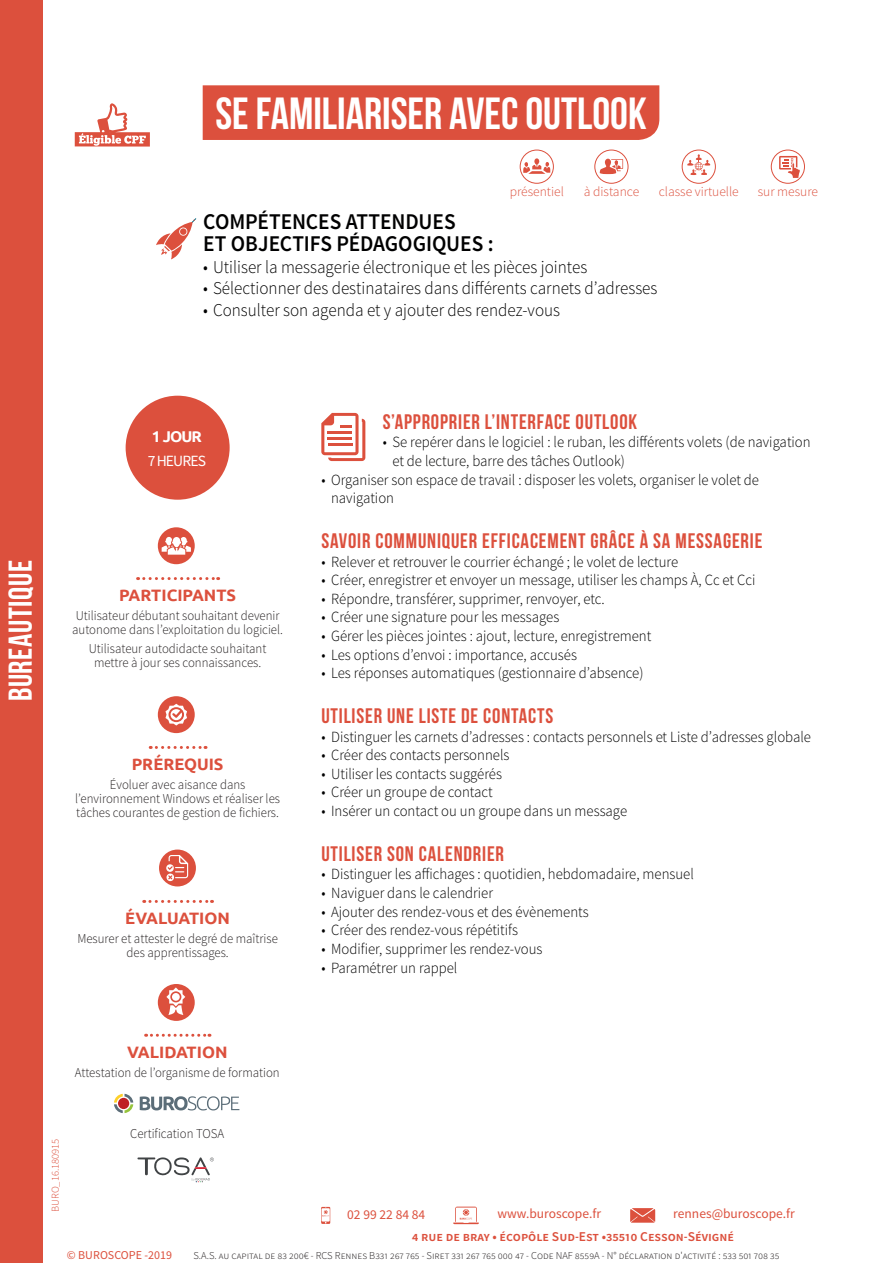
<style>
.page{position:relative;width:893px;height:1263px;background:#fff}
.page>*{position:absolute;margin:0;border:0;box-sizing:border-box;transform-origin:0 0}
.t1{font:700 45px "Bebas Neue";color:#fff}
.t2{font:700 33px "Bebas Neue";letter-spacing:.02em;color:#fff}
.t3{font:600 22.5px/22.8px "Source Sans Pro";letter-spacing:-.005em;color:#000001;scale:.95 1}
.t4{font:700 21px "Bebas Neue";letter-spacing:.04em;color:#dc503d}
.t5{font:300 18px "Source Sans Pro";color:#000001;scale:.95 1}
.t6{font:700 16.5px "Ubuntu";color:#dc503d}
.t7{font:15.6px "Source Sans Pro";letter-spacing:-.06em;color:#fff}
.t8{font:700 15.6px "Ubuntu";color:#fff}
.t9{font:300 15.45px/18.6px "Source Sans Pro";color:#000001;scale:.95 1}
.t10{font:300 13.5px/14.2px "Source Sans Pro";color:#231f20;text-align:center;scale:.95 1}
.t11{font:600 13.5px "Source Sans Pro";color:#dc503d}
.t12{font:13.5px "Source Sans Pro";color:#dc503d}
.t13{font:300 13.5px "Source Sans Pro";color:#dc503d}
.t14{font:12px "Source Sans Pro";color:#dc503d}
.t15{font:300 10.5px "Source Sans Pro";color:#231f20}
.t16{font:300 10.5px "Source Sans Pro";color:#dc503d}
</style>
<div class="page">
<div style="left:126px;top:396px;width:104px;height:104px;background:#dc503d;border-radius:50%"></div>
<div style="left:203px;top:85px;width:456px;height:55px;background:#dc503d"></div>
<div style="left:0;top:0;width:43px;height:1263px;background:#dc503d"></div>
<svg style="left:321px;top:1207px;width:9px;height:17px"></svg>
<svg style="left:453px;top:1206px;width:26px;height:18px"></svg>
<svg style="left:630px;top:1208px;width:25px;height:15px"></svg>
<svg style="left:138px;top:577px;width:81px;height:3px"></svg>
<div style="left:158px;top:527px;width:37px;height:37px;background:#dc503d;border-radius:50%"></div>
<svg style="left:162px;top:537px;width:29px;height:18px"></svg>
<svg style="left:150px;top:746px;width:56px;height:3px"></svg>
<div style="left:158px;top:696px;width:37px;height:37px;background:#dc503d;border-radius:50%"></div>
<svg style="left:165px;top:704px;width:22px;height:21px"></svg>
<svg style="left:321px;top:413px;width:44px;height:48px"></svg>
<svg style="left:146px;top:1034px;width:64px;height:3px"></svg>
<svg style="left:114px;top:1094px;width:19px;height:19px"></svg>
<svg style="left:140px;top:1096px;width:99px;height:14px"></svg>
<svg style="left:137px;top:1157px;width:77px;height:25px"></svg>
<svg style="left:158px;top:984px;width:37px;height:37px"></svg>
<svg style="left:144px;top:900px;width:68px;height:3px"></svg>
<svg style="left:159px;top:849px;width:37px;height:37px"></svg>
<div style="left:594px;top:150px;width:34px;height:34px;border:1px solid #dc503d;border-radius:50%"></div>
<div style="left:520px;top:150px;width:34px;height:34px;border:1px solid #dc503d;border-radius:50%"></div>
<div style="left:682px;top:150px;width:34px;height:34px;border:1px solid #dc503d;border-radius:50%"></div>
<div style="left:771px;top:150px;width:34px;height:34px;border:1px solid #dc503d;border-radius:50%"></div>
<svg style="left:779px;top:156px;width:21px;height:22px"></svg>
<svg style="left:523px;top:158px;width:27px;height:16px"></svg>
<svg style="left:687px;top:154px;width:23px;height:21px"></svg>
<svg style="left:600px;top:159px;width:23px;height:15px"></svg>
<svg style="left:75px;top:103px;width:75px;height:44px"></svg>
<svg style="left:156px;top:218px;width:40px;height:41px"></svg>
<h1 class="t1" style="left:215px;top:88px;width:433px">SE FAMILIARISER AVEC OUTLOOK</h1>
<p class="t13" style="left:510px;top:184px;width:56px">présentiel</p>
<p class="t13" style="left:584px;top:184px;width:57px">à distance</p>
<p class="t13" style="left:659px;top:184px;width:82px">classe virtuelle</p>
<p class="t13" style="left:758px;top:184px;width:62px">sur mesure</p>
<h3 class="t3" style="left:203px;top:210px;width:307px">COMPÉTENCES ATTENDUES<br>ET OBJECTIFS PÉDAGOGIQUES :</h3>
<p class="t5" style="left:203px;top:256px;width:406px">• Utiliser la messagerie électronique et les pièces jointes</p>
<p class="t5" style="left:203px;top:278px;width:480px">• Sélectionner des destinataires dans différents carnets d’adresses</p>
<p class="t5" style="left:203px;top:299px;width:377px">• Consulter son agenda et y ajouter des rendez-vous</p>
<h2 class="t2" style="left:2px;top:701px;width:143px;rotate:-90deg">BUREAUTIQUE</h2>
<p class="t8" style="left:152px;top:427px;width:51px">1 JOUR</p>
<p class="t7" style="left:148px;top:451px;width:60px">7 HEURES</p>
<p class="t6" style="left:119px;top:585px;width:119px">PARTICIPANTS</p>
<p class="t10" style="left:72px;top:608px;width:223px;text-align:left">Utilisateur débutant souhaitant devenir autonome dans l’exploitation du logiciel.</p>
<p class="t10" style="left:89px;top:641px;width:188px">Utilisateur autodidacte souhaitant mettre à jour ses connaissances.</p>
<p class="t6" style="left:132px;top:754px;width:93px">PRÉREQUIS</p>
<p class="t10" style="left:75px;top:777px;width:217px">Évoluer avec aisance dans l’environnement Windows et réaliser les tâches courantes de gestion de fichiers.</p>
<p class="t6" style="left:125px;top:908px;width:106px">ÉVALUATION</p>
<p class="t10" style="left:77px;top:931px;width:213px">Mesurer et attester le degré de maîtrise des apprentissages.</p>
<h3 class="t4" style="left:383px;top:410px;width:256px">S’APPROPRIER L’INTERFACE OUTLOOK</h3>
<p class="t9" style="left:392px;top:433px;width:442px;text-indent:-10px">• Se repérer dans le logiciel : le ruban, les différents volets (de navigation et de lecture, barre des tâches Outlook)</p>
<p class="t9" style="left:331px;top:470px;width:452px;text-indent:-10px">• Organiser son espace de travail : disposer les volets, organiser le volet de navigation</p>
<h3 class="t4" style="left:321px;top:529px;width:443px">SAVOIR COMMUNIQUER EFFICACEMENT GRÂCE À SA MESSAGERIE</h3>
<p class="t9" style="left:321px;top:552px;width:377px">• Relever et retrouver le courrier échangé ; le volet de lecture</p>
<p class="t9" style="left:321px;top:571px;width:458px">• Créer, enregistrer et envoyer un message, utiliser les champs À, Cc et Cci</p>
<p class="t9" style="left:321px;top:589px;width:300px">• Répondre, transférer, supprimer, renvoyer, etc.</p>
<p class="t9" style="left:321px;top:608px;width:252px">• Créer une signature pour les messages</p>
<p class="t9" style="left:321px;top:627px;width:349px">• Gérer les pièces jointes : ajout, lecture, enregistrement</p>
<p class="t9" style="left:321px;top:645px;width:271px">• Les options d’envoi : importance, accusés</p>
<p class="t9" style="left:321px;top:664px;width:341px">• Les réponses automatiques (gestionnaire d’absence)</p>
<h3 class="t4" style="left:321px;top:704px;width:233px">UTILISER UNE LISTE DE CONTACTS</h3>
<p class="t9" style="left:321px;top:727px;width:517px">• Distinguer les carnets d’adresses : contacts personnels et Liste d’adresses globale</p>
<p class="t9" style="left:321px;top:746px;width:200px">• Créer des contacts personnels</p>
<p class="t9" style="left:321px;top:764px;width:192px">• Utiliser les contacts suggérés</p>
<p class="t9" style="left:321px;top:783px;width:182px">• Créer un groupe de contact</p>
<p class="t9" style="left:321px;top:802px;width:323px">• Insérer un contact ou un groupe dans un message</p>
<h3 class="t4" style="left:321px;top:842px;width:184px">UTILISER SON CALENDRIER</h3>
<p class="t9" style="left:321px;top:865px;width:394px">• Distinguer les affichages : quotidien, hebdomadaire, mensuel</p>
<p class="t9" style="left:321px;top:884px;width:182px">• Naviguer dans le calendrier</p>
<p class="t9" style="left:321px;top:902px;width:283px">• Ajouter des rendez-vous et des évènements</p>
<p class="t9" style="left:321px;top:921px;width:209px">• Créer des rendez-vous répétitifs</p>
<p class="t9" style="left:321px;top:939px;width:234px">• Modifier, supprimer les rendez-vous</p>
<p class="t9" style="left:321px;top:958px;width:145px">• Paramétrer un rappel</p>
<p class="t6" style="left:127px;top:1042px;width:102px">VALIDATION</p>
<p class="t10" style="left:75px;top:1065px;width:217px">Attestation de l’organisme de formation</p>
<p class="t16" style="left:49px;top:1212px;width:75px;rotate:-90deg">BURO_16.180915</p>
<p class="t10" style="left:130px;top:1126px;width:101px">Certification TOSA</p>
<p class="t12" style="left:347px;top:1206px;width:80px">02 99 22 84 84</p>
<p class="t12" style="left:497px;top:1205px;width:105px">www.buroscope.fr</p>
<p class="t12" style="left:673px;top:1205px;width:123px">rennes@buroscope.fr</p>
<p class="t11" style="left:412px;top:1228px;width:324px">4 rue de bray • écopôle Sud-Est •35510 Cesson-Sévigné</p>
<p class="t14" style="left:67px;top:1248px;width:107px">© BUROSCOPE -2019</p>
<p class="t15" style="left:193px;top:1249px;width:587px">S.A.S. au capital de 83 200€ - RCS Rennes B331 267 765 - Siret 331 267 765 000 47 - Code NAF 8559A - N° déclaration d'activité : 533 501 708 35</p>
</div>
